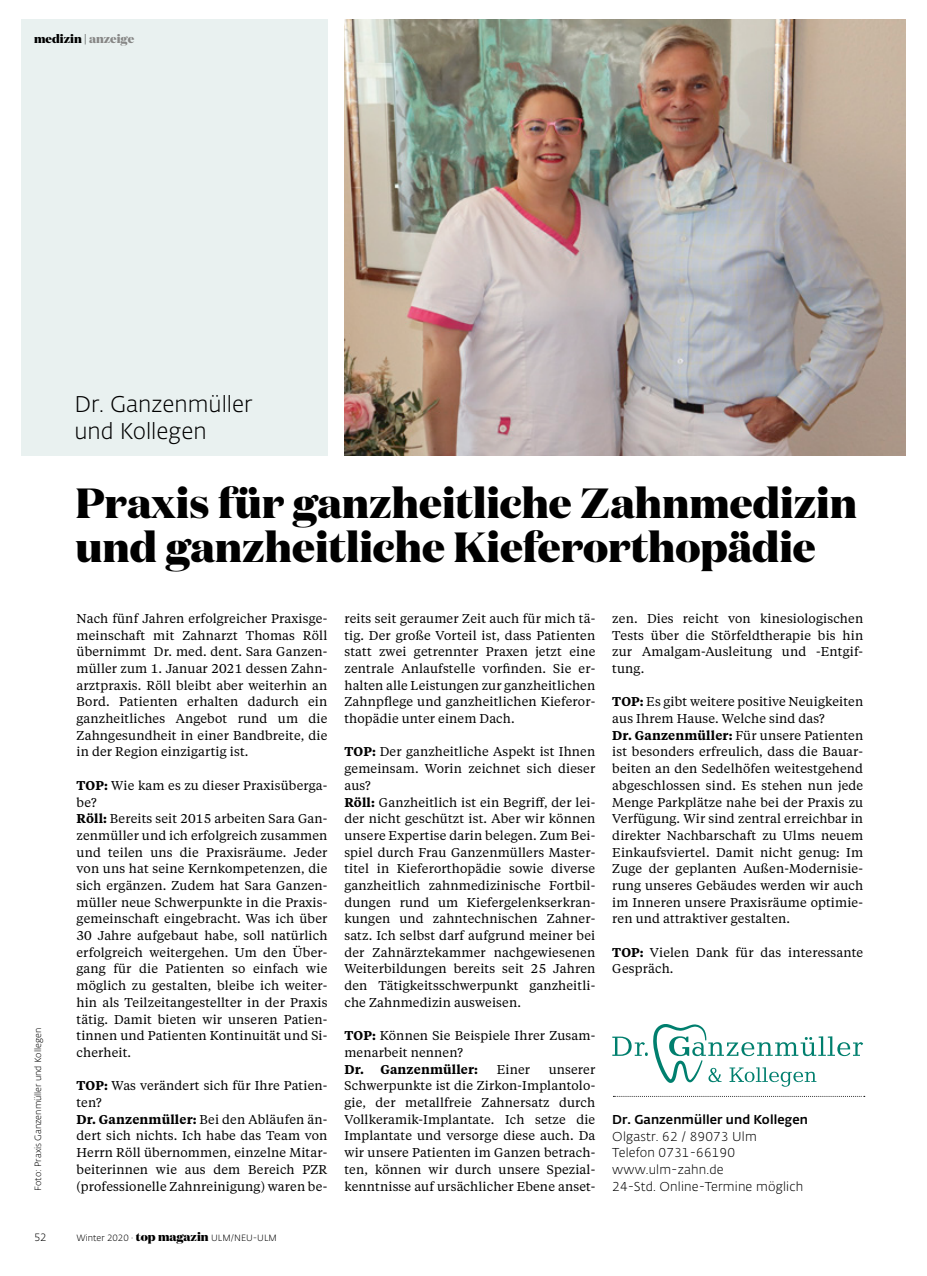
<style>
.page{position:relative;width:927px;height:1276px;background:#fff}
.page>*{position:absolute;margin:0;border:0;box-sizing:border-box;transform-origin:0 0}
.t1{font:800 42.15px/43.7px "Domaine Display";color:#000}
.t2{font:300 22.5px/27px "Fedra Sans Alt Std";color:#000}
.t3{font:12.75px/16.6px "Tiempos Text";letter-spacing:.01em;color:#000}
.t4{font:300 12.75px/16.6px "Fedra Sans Alt Std";letter-spacing:.01em;color:#000}
.t5{font:500 12.75px "Fedra Sans Alt Std";letter-spacing:.01em;color:#000}
.t6{font:600 12.75px "Tiempos Text";letter-spacing:.01em;color:#000}
.t7{font:800 12px "Domaine Display";color:#000}
.t8{font:300 10.5px "Fedra Sans Alt Std";color:#000}
.t9{font:300 9px "Fedra Sans Alt Std";color:#000}
.s1{color:#878786}
.s2{font-weight:600}
.s3{font-family:"Domaine Display";font-weight:800;font-size:12px}
</style>
<div class="page">
<div style="left:21px;top:20px;width:306px;height:436px;background:#e9f1f0"></div>
<svg style="left:613px;top:1096px;width:252px;height:1px"></svg>
<img style="left:344px;top:20px;width:562px;height:436px">
<svg style="left:612px;top:1024px;width:251px;height:62px"></svg>
<p class="t7" style="left:34px;top:31px;width:102px">medizin | <span class="s1">anzeige</span></p>
<h2 class="t2" style="left:74px;top:391px;width:180px">Dr. Ganzenmüller und Kollegen</h2>
<p class="t9" style="left:32px;top:1191px;width:164px;rotate:-90deg">Foto: Praxis Ganzenmüller und Kollegen</p>
<h1 class="t1" style="left:75px;top:480px;width:783px">Praxis für ganzheitliche Zahnmedizin und ganzheitliche Kieferorthopädie</h1>
<p class="t3" style="left:77px;top:609px;width:252px;text-align:justify">Nach fünf Jahren erfolgreicher Praxisge&shy;meinschaft mit Zahnarzt Thomas Röll übernimmt Dr. med. dent. Sara Ganzen&shy;müller zum 1. Januar 2021 dessen Zahn&shy;arztpraxis. Röll bleibt aber weiterhin an Bord. Patienten erhalten dadurch ein ganzheitliches Angebot rund um die Zahngesundheit in einer Bandbreite, die in der Region einzigartig ist.</p>
<p class="t3" style="left:77px;top:776px;width:252px"><span class="s2">TOP:</span> Wie kam es zu dieser Praxisüberga&shy;be?<br><span class="s2">Röll:</span> Bereits seit 2015 arbeiten Sara Gan&shy;zenmüller und ich erfolgreich zusammen und teilen uns die Praxisräume. Jeder von uns hat seine Kernkompetenzen, die sich ergänzen. Zudem hat Sara Ganzen&shy;müller neue Schwerpunkte in die Praxis&shy;gemeinschaft eingebracht. Was ich über 30 Jahre aufgebaut habe, soll natürlich erfolgreich weitergehen. Um den Über&shy;gang für die Patienten so einfach wie möglich zu gestalten, bleibe ich weiter&shy;hin als Teilzeitangestellter in der Praxis tätig. Damit bieten wir unseren Patien&shy;tinnen und Patienten Kontinuität und Si&shy;cherheit.</p>
<p class="t3" style="left:77px;top:1077px;width:252px"><span class="s2">TOP:</span> Was verändert sich für Ihre Patien&shy;ten?<br><span class="s2">Dr. Ganzenmüller:</span> Bei den Abläufen än&shy;dert sich nichts. Ich habe das Team von Herrn Röll übernommen, einzelne Mitar&shy;beiterinnen wie aus dem Bereich PZR (professionelle Zahnreinigung) waren be-</p>
<p class="t3" style="left:344px;top:609px;width:252px;text-align:justify">reits seit geraumer Zeit auch für mich tä&shy;tig. Der große Vorteil ist, dass Patienten statt zwei getrennter Praxen jetzt eine zentrale Anlaufstelle vorfinden. Sie er&shy;halten alle Leistungen zur ganzheitlichen Zahnpflege und ganzheitlichen Kieferor&shy;thopädie unter einem Dach.</p>
<p class="t3" style="left:344px;top:743px;width:252px"><span class="s2">TOP:</span> Der ganzheitliche Aspekt ist Ihnen gemeinsam. Worin zeichnet sich dieser aus?<br><span class="s2">Röll:</span> Ganzheitlich ist ein Begriff, der lei&shy;der nicht geschützt ist. Aber wir können unsere Expertise darin belegen. Zum Bei&shy;spiel durch Frau Ganzenmüllers Master&shy;titel in Kieferorthopädie sowie diverse ganzheitlich zahnmedizinische Fortbil&shy;dungen rund um Kiefergelenkserkran&shy;kungen und zahntechnischen Zahner&shy;satz. Ich selbst darf aufgrund meiner bei der Zahnärztekammer nachgewiesenen Weiterbildungen bereits seit 25 Jahren den Tätigkeitsschwerpunkt ganzheitli&shy;che Zahnmedizin ausweisen.</p>
<p class="t3" style="left:344px;top:1027px;width:252px"><span class="s2">TOP:</span> Können Sie Beispiele Ihrer Zusam&shy;menarbeit nennen?</p>
<p class="t6" style="left:344px;top:1060px;width:135px">Dr. Ganzenmüller:</p>
<p class="t3" style="left:497px;top:1060px;width:35px">Einer</p>
<p class="t3" style="left:344px;top:1060px;width:252px;text-align:justify;text-indent:204px">unserer Schwerpunkte ist die Zirkon-Implantolo&shy;gie, der metallfreie Zahnersatz durch Vollkeramik-Implantate. Ich setze die Implantate und versorge diese auch. Da wir unsere Patienten im Ganzen betrach&shy;ten, können wir durch unsere Spezial&shy;kenntnisse auf ursächlicher Ebene anset-</p>
<p class="t3" style="left:612px;top:609px;width:252px;text-align:justify">zen. Dies reicht von kinesiologischen Tests über die Störfeldtherapie bis hin zur Amalgam-Ausleitung und -Entgif&shy;tung.</p>
<p class="t3" style="left:612px;top:693px;width:252px"><span class="s2">TOP:</span> Es gibt weitere positive Neuigkeiten aus Ihrem Hause. Welche sind das?<br><span class="s2">Dr. Ganzenmüller:</span> Für unsere Patienten ist besonders erfreulich, dass die Bauar&shy;beiten an den Sedelhöfen weitestgehend abgeschlossen sind. Es stehen nun jede Menge Parkplätze nahe bei der Praxis zu Verfügung. Wir sind zentral erreichbar in direkter Nachbarschaft zu Ulms neuem Einkaufsviertel. Damit nicht genug: Im Zuge der geplanten Außen-Modernisie&shy;rung unseres Gebäudes werden wir auch im Inneren unsere Praxisräume optimie&shy;ren und attraktiver gestalten.</p>
<p class="t3" style="left:612px;top:943px;width:252px"><span class="s2">TOP:</span> Vielen Dank für das interessante<br>Gespräch.</p>
<p class="t5" style="left:612px;top:1111px;width:197px">Dr. Ganzenmüller und Kollegen</p>
<p class="t4" style="left:612px;top:1128px;width:192px">Olgastr. 62 / 89073 Ulm<br>Telefon 0731-66190 www.ulm-zahn.de<br>24-Std. Online-Termine möglich</p>
<p class="t8" style="left:34px;top:1230px;width:14px">52</p>
<p class="t9" style="left:77px;top:1232px;width:202px">Winter 2020 · <span class="s3">top magazin</span> ULM/NEU-ULM</p>
</div>
